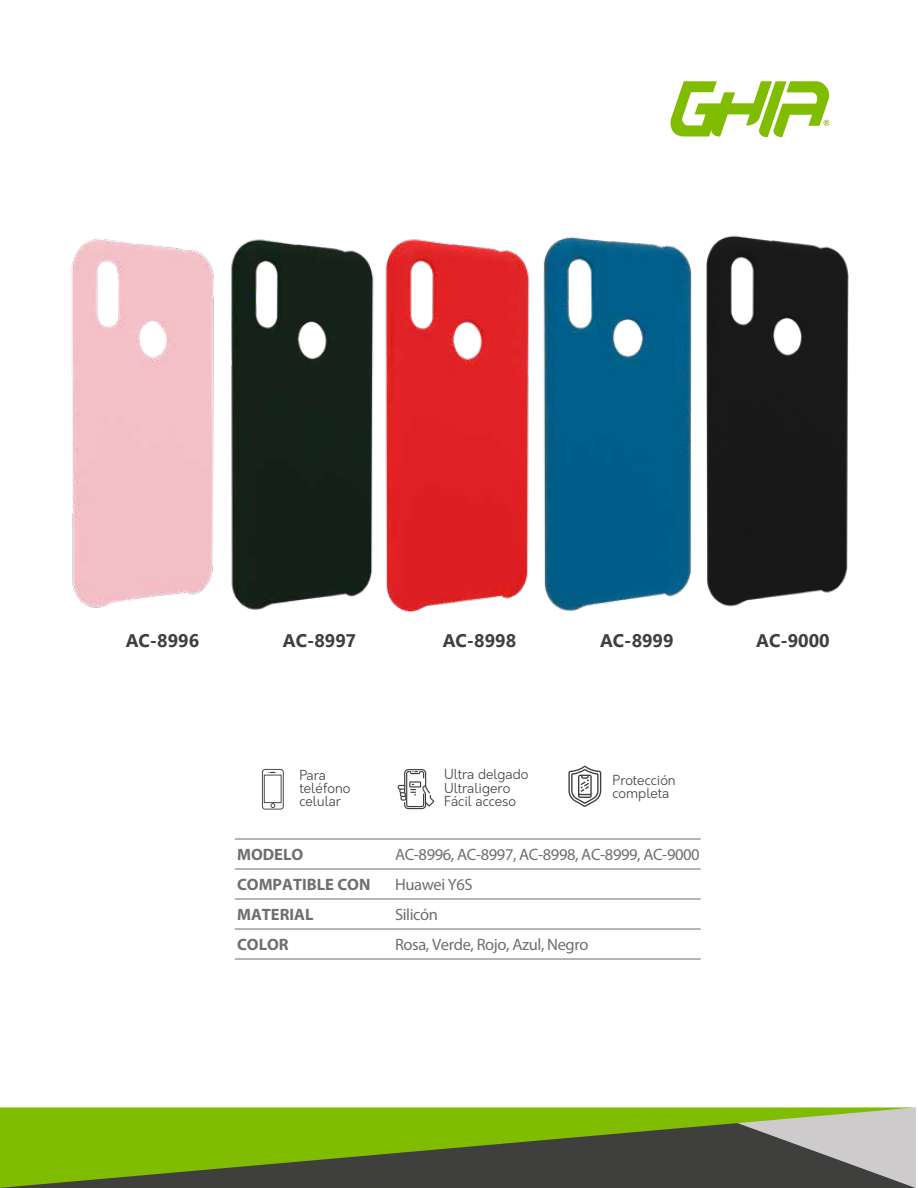
<style>
.page{position:relative;width:918px;height:1188px;background:#fff}
.page>*{position:absolute;margin:0;border:0;box-sizing:border-box;transform-origin:0 0}
.t1{font:700 18.15px "Segoe Pro";color:#3e3f3e}
.t2{font:16.5px/30px "Myriad Pro";letter-spacing:-.025em;color:#706f6f}
.t3{font:700 16.5px/30px "Myriad Pro";color:#706f6f}
.t4{font:300 13.5px/13.5px "Orkney";color:#3f3f3e}
</style>
<div class="page">
<svg style="left:0;top:1107px;width:916px;height:81px;background:#6e8b2d"></svg>
<svg style="left:671px;top:81px;width:159px;height:56px"></svg>
<hr style="left:235px;top:928px;width:466px;height:2px;background:#9d9d9c">
<hr style="left:235px;top:898px;width:466px;height:2px;background:#9d9d9c">
<hr style="left:235px;top:838px;width:466px;height:2px;background:#9d9d9c">
<hr style="left:235px;top:958px;width:466px;height:2px;background:#9d9d9c">
<hr style="left:235px;top:868px;width:466px;height:2px;background:#9d9d9c">
<svg style="left:398px;top:769px;width:36px;height:40px"></svg>
<svg style="left:568px;top:766px;width:33px;height:41px"></svg>
<svg style="left:262px;top:769px;width:22px;height:41px"></svg>
<img style="left:71px;top:239px;width:141px;height:369px">
<img style="left:212px;top:239px;width:150px;height:371px">
<img style="left:362px;top:239px;width:157px;height:374px">
<img style="left:519px;top:237px;width:161px;height:374px">
<img style="left:680px;top:235px;width:169px;height:372px">
<p class="t1" style="left:126px;top:628px;width:75px">AC-8996</p>
<p class="t1" style="left:283px;top:628px;width:75px">AC-8997</p>
<p class="t1" style="left:443px;top:628px;width:75px">AC-8998</p>
<p class="t1" style="left:600px;top:628px;width:75px">AC-8999</p>
<p class="t1" style="left:756px;top:628px;width:75px">AC-9000</p>
<p class="t4" style="left:300px;top:768px;width:52px">Para teléfono celular</p>
<p class="t4" style="left:444px;top:768px;width:86px">Ultra delgado<br>Ultraligero<br>Fácil acceso</p>
<p class="t4" style="left:613px;top:773px;width:65px">Protección completa</p>
<p class="t3" style="left:237px;top:839px;width:135px">MODELO<br>COMPATIBLE CON<br>MATERIAL<br>COLOR</p>
<p class="t2" style="left:395px;top:839px;width:306px">AC-8996, AC-8997, AC-8998, AC-8999, AC-9000<br>Huawei Y6S<br>Silicón<br>Rosa, Verde, Rojo, Azul, Negro</p>
</div>
